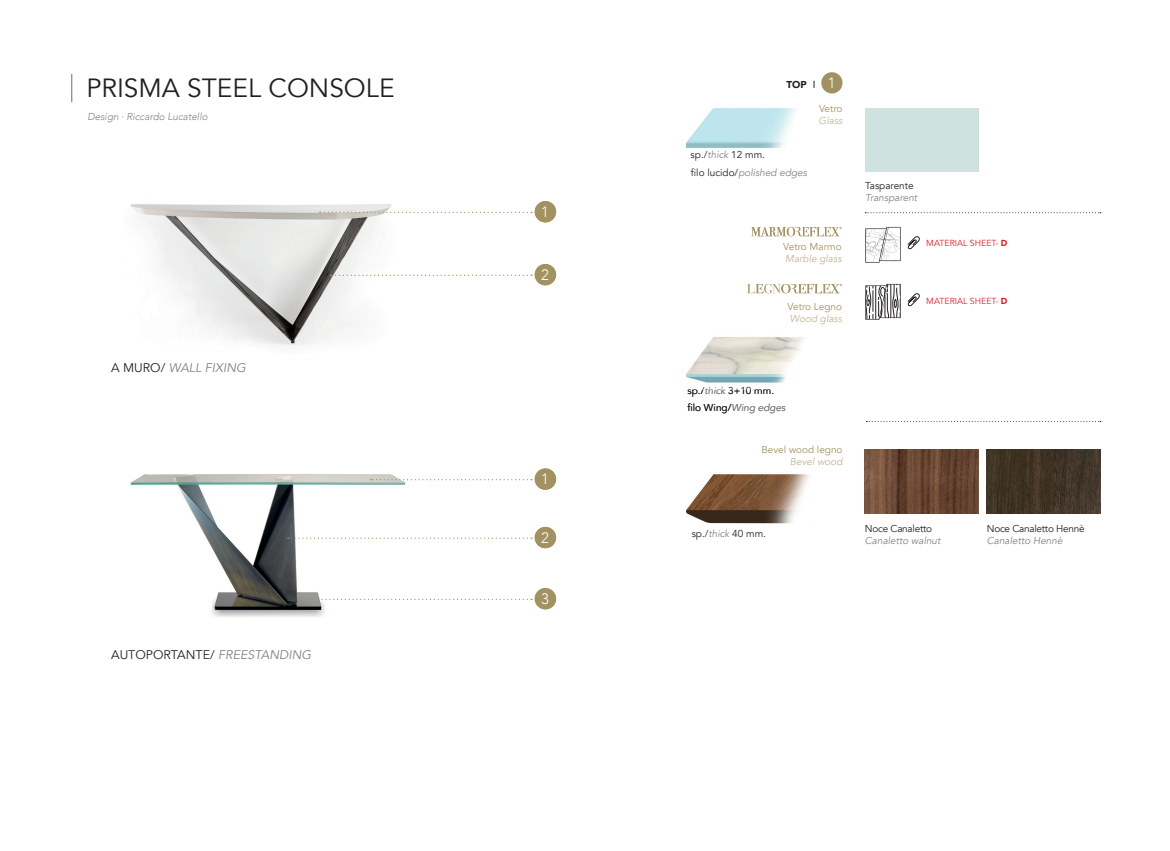
<style>
.page{position:relative;width:1170px;height:851px;background:#fff}
.page>*{position:absolute;margin:0;border:0;box-sizing:border-box;transform-origin:0 0}
.t1{font:26.25px "Avenir";color:#231f20}
.t2{font:300 15px "Avenir";color:#fff}
.t3{font:12.5px "Avenir";color:#231f20}
.t4{font:italic 12.5px "Avenir";color:#808285}
.elenco{font:10px "Avenir";letter-spacing:-.025em;color:#231f20}
.elenco-2{font:italic 10px/12px "Avenir";color:#808285}
.elenco-3{font:10px/12px "Avenir";color:#a29161}
.t5{font:italic 300 10px "Avenir";color:#808285}
.elenco-4{font:italic 10px/12px "Avenir";color:#c2b594}
.t6{font:900 10px "Avenir";color:#231f20}
.elenco-5{font:8.75px "Avenir";color:#d1232a}
.s1{font-style:italic;color:#c2b594}
.s2{font-style:italic;color:#808285}
.s3{font-style:normal;color:#231f20}
.s4{font-style:normal;color:#a29161}
.s5{font-weight:900}
</style>
<div class="page">
<img style="left:130px;top:204px;width:296px;height:142px">
<svg style="left:71px;top:74px;width:1px;height:28px"></svg>
<div style="left:821px;top:72px;width:21px;height:21px;background:#a29161;border-radius:50%"></div>
<img style="left:685px;top:108px;width:111px;height:40px">
<svg style="left:865px;top:212px;width:235px;height:1px"></svg>
<svg style="left:866px;top:421px;width:234px;height:1px"></svg>
<img style="left:686px;top:474px;width:124px;height:50px">
<div style="left:865px;top:108px;width:113px;height:64px;background:#cfe2e0"></div>
<div style="left:534px;top:201px;width:22px;height:21px;background:#a29161;border-radius:50%"></div>
<div style="left:534px;top:264px;width:22px;height:21px;background:#a29161;border-radius:50%"></div>
<svg style="left:320px;top:212px;width:212px;height:1px"></svg>
<svg style="left:330px;top:274px;width:202px;height:2px"></svg>
<img style="left:130px;top:474px;width:286px;height:143px">
<div style="left:534px;top:468px;width:22px;height:21px;background:#a29161;border-radius:50%"></div>
<div style="left:535px;top:527px;width:21px;height:21px;background:#ac9c72;border-radius:50%"></div>
<div style="left:534px;top:527px;width:22px;height:21px;background:#a29161;border-radius:50%"></div>
<svg style="left:370px;top:479px;width:162px;height:1px"></svg>
<svg style="left:288px;top:537px;width:244px;height:1px"></svg>
<div style="left:534px;top:588px;width:22px;height:21px;background:#a29161;border-radius:50%"></div>
<svg style="left:310px;top:598px;width:222px;height:2px"></svg>
<svg style="left:865px;top:284px;width:35px;height:35px"></svg>
<svg style="left:751px;top:227px;width:90px;height:9px"></svg>
<svg style="left:865px;top:227px;width:35px;height:35px"></svg>
<svg style="left:747px;top:284px;width:95px;height:9px"></svg>
<svg style="left:907px;top:236px;width:13px;height:14px"></svg>
<svg style="left:907px;top:293px;width:13px;height:14px"></svg>
<img style="left:686px;top:337px;width:119px;height:46px">
<img style="left:864px;top:449px;width:114px;height:64px">
<img style="left:986px;top:449px;width:114px;height:64px">
<p class="t6" style="left:786px;top:76px;width:22px">TOP</p>
<p class="t2" style="left:827px;top:74px;width:9px">1</p>
<p class="t1" style="left:86px;top:72px;width:310px">PRISMA STEEL CONSOLE</p>
<p class="t5" style="left:87px;top:110px;width:122px">Design ∙ Riccardo Lucatello</p>
<p class="elenco-3" style="left:818px;top:103px;width:25px">Vetro<br><span class="s1">Glass</span></p>
<p class="elenco" style="left:690px;top:149px;width:76px">sp./<span class="s2">thick</span> 12 mm.</p>
<p class="t4" style="left:111px;top:360px;width:136px"><span class="s3">A MURO/</span> WALL FIXING</p>
<p class="t3" style="left:111px;top:646px;width:201px">AUTOPORTANTE/ <span class="s2">FREESTANDING</span></p>
<p class="t2" style="left:541px;top:203px;width:9px">1</p>
<p class="t2" style="left:541px;top:266px;width:9px">2</p>
<p class="t2" style="left:541px;top:470px;width:9px">1</p>
<p class="t2" style="left:541px;top:528px;width:9px">2</p>
<p class="t2" style="left:541px;top:589px;width:9px">3</p>
<p class="elenco-2" style="left:691px;top:166px;width:118px"><span class="s3">filo lucido/</span>polished edges</p>
<p class="elenco-4" style="left:783px;top:240px;width:60px"><span class="s4">Vetro Marmo<br></span>Marble glass</p>
<p class="elenco-3" style="left:787px;top:301px;width:56px">Vetro Legno<br><span class="s1">Wood glass</span></p>
<p class="elenco" style="left:687px;top:384px;width:88px">sp./<span class="s2">thick</span> 3+10 mm.</p>
<p class="elenco" style="left:687px;top:401px;width:100px">filo Wing/<span class="s2">Wing edges</span></p>
<p class="elenco-3" style="left:761px;top:444px;width:82px;text-align:right">Bevel wood legno<br><span class="s1">Bevel wood</span></p>
<p class="elenco" style="left:691px;top:527px;width:76px">sp./<span class="s2">thick</span> 40 mm.</p>
<p class="elenco-2" style="left:865px;top:179px;width:54px"><span class="s3">Tasparente<br></span>Transparent</p>
<p class="elenco-5" style="left:926px;top:238px;width:82px">MATERIAL SHEET- <span class="s5">D</span></p>
<p class="elenco-5" style="left:926px;top:295px;width:82px">MATERIAL SHEET- <span class="s5">D</span></p>
<p class="elenco" style="left:864px;top:522px;width:69px">Noce Canaletto</p>
<p class="elenco-2" style="left:864px;top:534px;width:77px">Canaletto walnut</p>
<p class="elenco" style="left:986px;top:522px;width:99px">Noce Canaletto Hennè</p>
<p class="elenco-2" style="left:986px;top:534px;width:77px">Canaletto Hennè</p>
</div>
